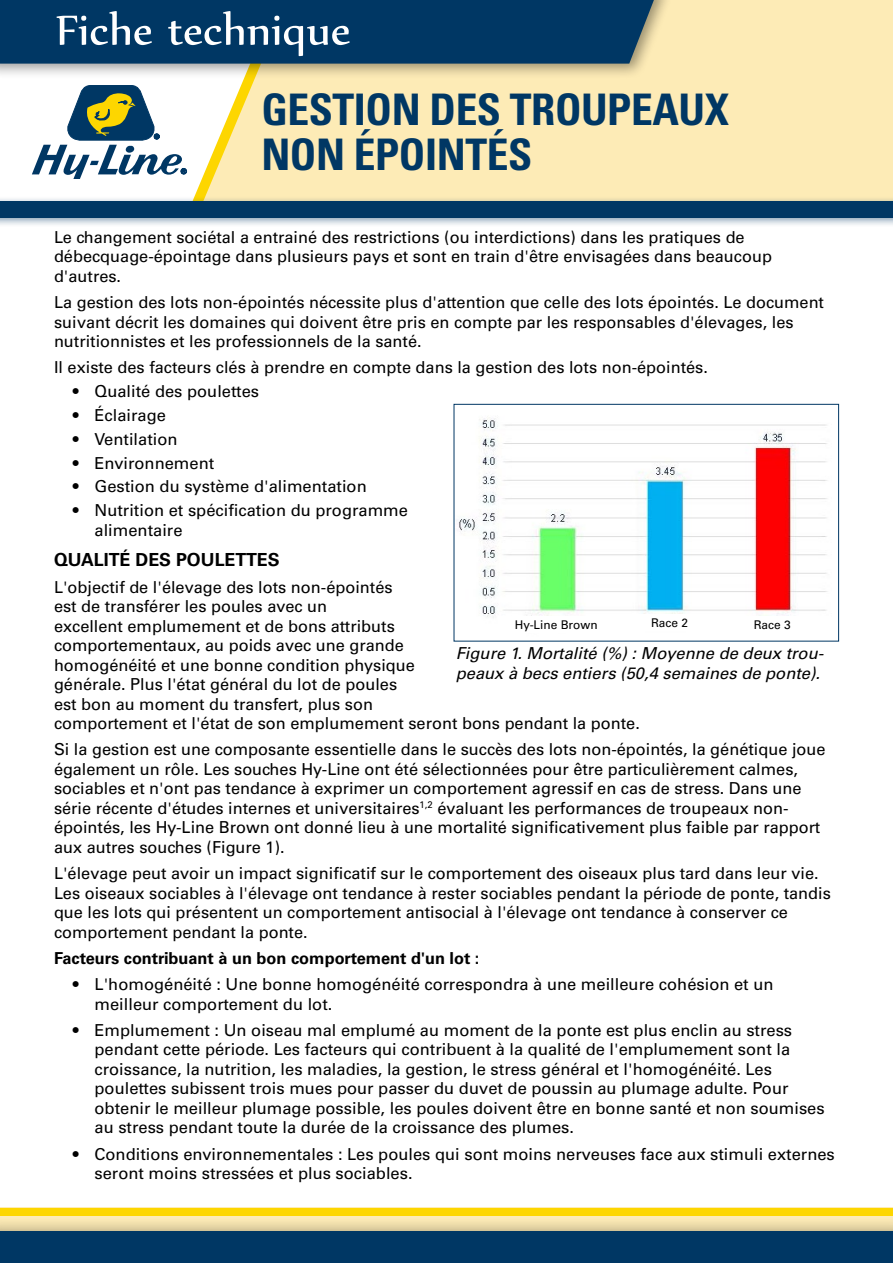
<style>
.page{position:relative;width:893px;height:1263px;background:#fff}
.page>*{position:absolute;margin:0;border:0;box-sizing:border-box;transform-origin:0 0}
.t1{font:51px "Nyala";color:#fff}
.t2{font:700 condensed 43.5px/45px "Univers LT Std";letter-spacing:-.01em;color:#003764}
.t3{font:700 18px "Univers LT Std";color:#000}
.t4{font:16.5px/19.5px "Univers LT Std";color:#000}
.t5{font:italic 16.5px/19.5px "Univers LT Std";color:#000}
.t6{font:700 16.5px "Univers LT Std";color:#000}
.t7{font:12px "Univers LT Std";color:#000}
</style>
<div class="page">
<div style="left:0;top:1208px;width:893px;height:7px;background:#fdd600"></div>
<div style="left:0;top:1216px;width:893px;height:47px;background:#000;opacity:.4"></div>
<div style="left:0;top:1232px;width:893px;height:31px;background:#003764"></div>
<div style="left:183px;top:0;width:710px;height:214px;background:#fdebb6"></div>
<div style="left:0;top:196px;width:893px;height:32px;background:#003764;opacity:.5"></div>
<div style="left:0;top:201px;width:893px;height:17px;background:#003764"></div>
<div style="left:0;top:0;width:673px;height:79px;background:#000;opacity:.4"></div>
<svg style="left:0;top:0;width:654px;height:201px"></svg>
<img style="left:457px;top:418px;width:370px;height:200px">
<div style="left:454px;top:404px;width:385px;height:237px;border:1px solid #003764"></div>
<div style="left:498px;top:616px;width:117px;height:16px;background:#fff"></div>
<div style="left:611px;top:614px;width:117px;height:17px;background:#fff"></div>
<div style="left:714px;top:616px;width:117px;height:16px;background:#fff"></div>
<h1 class="t1" style="left:56px;top:-1px;width:296px">Fiche technique</h1>
<h2 class="t2" style="left:261px;top:87px;width:469px">GESTION DES TROUPEAUX<br>NON ÉPOINTÉS</h2>
<p class="t4" style="left:54px;top:227px;width:719px">Le changement sociétal a entrainé des restrictions (ou interdictions) dans les pratiques de débecquage-épointage dans plusieurs pays et sont en train d'être envisagées dans beaucoup d'autres.</p>
<p class="t4" style="left:54px;top:292px;width:772px">La gestion des lots non-épointés nécessite plus d'attention que celle des lots épointés. Le document suivant décrit les domaines qui doivent être pris en compte par les responsables d'élevages, les nutritionnistes et les professionnels de la santé.</p>
<p class="t4" style="left:54px;top:358px;width:655px">Il existe des facteurs clés à prendre en compte dans la gestion des lots non-épointés.</p>
<p class="t4" style="left:73px;top:382px;width:188px">• Qualité des poulettes</p>
<p class="t4" style="left:73px;top:405px;width:95px">• Éclairage</p>
<p class="t4" style="left:73px;top:429px;width:106px">• Ventilation</p>
<p class="t4" style="left:73px;top:453px;width:143px">• Environnement</p>
<p class="t4" style="left:73px;top:477px;width:295px">• Gestion du système d'alimentation</p>
<p class="t4" style="left:94px;top:501px;width:315px;text-indent:-22px">• Nutrition et spécification du programme alimentaire</p>
<p class="t3" style="left:54px;top:549px;width:227px">QUALITÉ DES POULETTES</p>
<p class="t4" style="left:54px;top:577px;width:587px">L'objectif de l'élevage des lots non-épointés<br>est de transférer les poules avec un<br>excellent emplumement et de bons attributs<br>comportementaux, au poids avec une grande<br>homogénéité et une bonne condition physique<br>générale. Plus l'état général du lot de poules<br>est bon au moment du transfert, plus son<br>comportement et l'état de son emplumement seront bons pendant la ponte.</p>
<p class="t4" style="left:54px;top:740px;width:773px">Si la gestion est une composante essentielle dans le succès des lots non-épointés, la génétique joue également un rôle. Les souches Hy-Line ont été sélectionnées pour être particulièrement calmes, sociables et n'ont pas tendance à exprimer un comportement agressif en cas de stress. Dans une série récente d'études internes et universitaires<sup>1,2</sup> évaluant les performances de troupeaux non&shy;épointés, les Hy-Line Brown ont donné lieu à une mortalité significativement plus faible par rapport aux autres souches (Figure 1).</p>
<p class="t4" style="left:54px;top:863px;width:778px">L'élevage peut avoir un impact significatif sur le comportement des oiseaux plus tard dans leur vie.<br>Les oiseaux sociables à l'élevage ont tendance à rester sociables pendant la période de ponte, tandis que les lots qui présentent un comportement antisocial à l'élevage ont tendance à conserver ce comportement pendant la ponte.</p>
<p class="t6" style="left:54px;top:948px;width:427px">Facteurs contribuant à un bon comportement d'un lot :</p>
<p class="t4" style="left:94px;top:974px;width:680px;text-indent:-22px">• L'homogénéité : Une bonne homogénéité correspondra à une meilleure cohésion et un meilleur comportement du lot.</p>
<p class="t4" style="left:94px;top:1020px;width:732px;text-indent:-22px">• Emplumement : Un oiseau mal emplumé au moment de la ponte est plus enclin au stress pendant cette période. Les facteurs qui contribuent à la qualité de l'emplumement sont la croissance, la nutrition, les maladies, la gestion, le stress général et l'homogénéité. Les poulettes subissent trois mues pour passer du duvet de poussin au plumage adulte. Pour obtenir le meilleur plumage possible, les poules doivent être en bonne santé et non soumises au stress pendant toute la durée de la croissance des plumes.</p>
<p class="t4" style="left:94px;top:1144px;width:742px;text-indent:-22px">• Conditions environnementales : Les poules qui sont moins nerveuses face aux stimuli externes seront moins stressées et plus sociables.</p>
<p class="t7" style="left:515px;top:617px;width:84px">Hy-Line Brown</p>
<p class="t7" style="left:651px;top:615px;width:38px">Race 2</p>
<p class="t7" style="left:754px;top:617px;width:38px">Race 3</p>
<p class="t5" style="left:456px;top:644px;width:369px">Figure 1. Mortalité (%) : Moyenne de deux trou&shy;peaux à becs entiers (50,4 semaines de ponte).</p>
</div>
